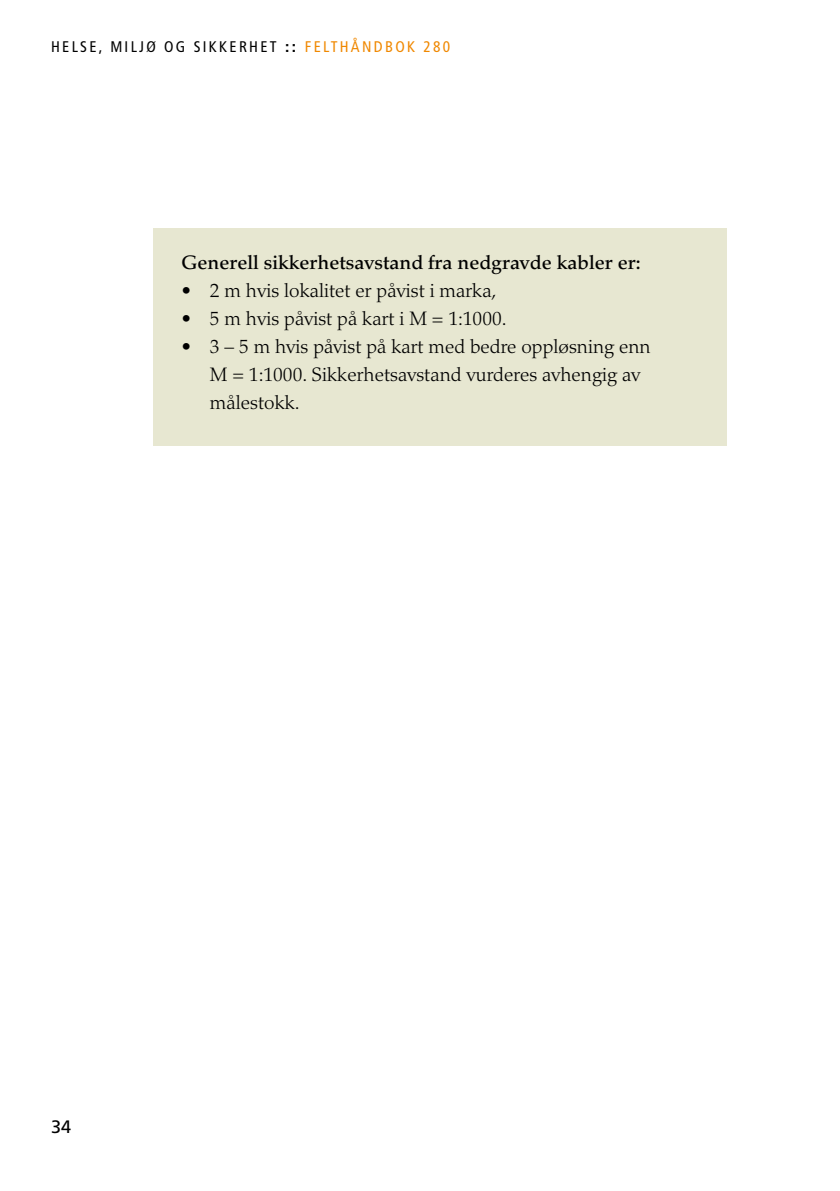
<style>
.page{position:relative;width:840px;height:1191px;background:#fff}
.page>*{position:absolute;margin:0;border:0;box-sizing:border-box;transform-origin:0 0}
.t1{font:300 19.4px/28px "Palatino LT Std";color:#000}
.t2{font:500 19.4px "Palatino LT Std";color:#000}
.t3{font:18px "Frutiger";color:#000}
.t4{font:condensed 15.4px "Frutiger";letter-spacing:.15em;color:#000}
.s1{font-weight:700;font-stretch:normal}
.s2{color:#f08800}
</style>
<div class="page">
<div style="left:153px;top:228px;width:573px;height:217px;background:#e7e7d1"></div>
<p class="t4" style="left:51px;top:38px;width:400px">HELSE, MILJØ OG SIKKERHET <span class="s1">::</span> <span class="s2">FELTHÅNDBOK 280</span></p>
<p class="t2" style="left:181px;top:251px;width:460px">Generell sikkerhetsavstand fra nedgravde kabler er:</p>
<p class="t1" style="left:181px;top:277px;width:316px">• 2 m hvis lokalitet er påvist i marka,</p>
<p class="t1" style="left:181px;top:305px;width:326px">• 5 m hvis påvist på kart i M = 1:1000.</p>
<p class="t1" style="left:210px;top:333px;width:442px;text-indent:-28px">• 3 – 5 m hvis påvist på kart med bedre oppløsning enn<br>M = 1:1000. Sikkerhetsavstand vurderes avhengig av målestokk.</p>
<p class="t3" style="left:51px;top:1116px;width:22px">34</p>
</div>
